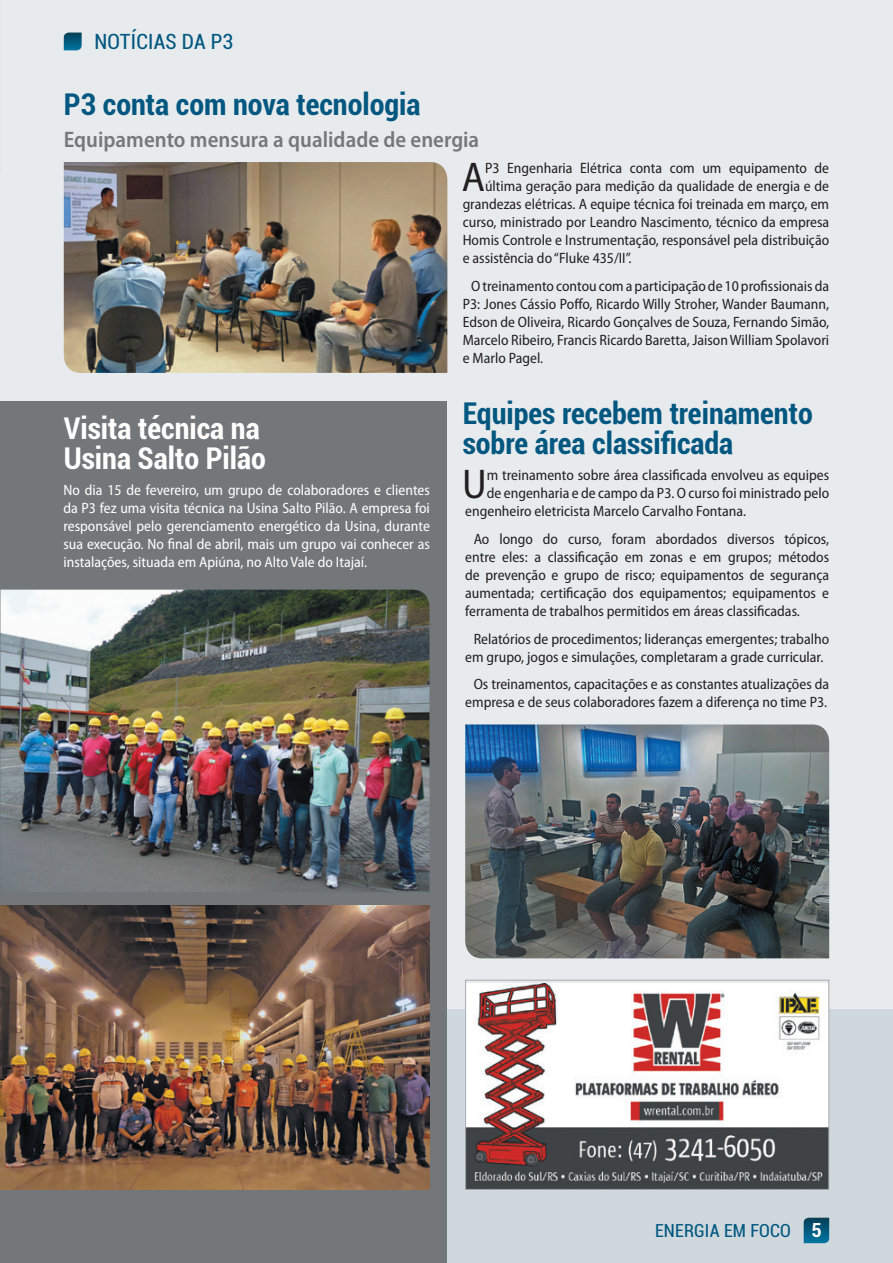
<style>
.page{position:relative;width:893px;height:1263px;background:#e7ebed}
.page>*{position:absolute;margin:0;border:0;box-sizing:border-box;transform-origin:0 0}
.t1{font:semi-condensed 41.7px "Myriad Pro";color:#231f20}
.t2{font:700 condensed 30px "Roboto";color:#015780}
.t3{font:700 condensed 30px "Roboto";color:#fff}
.t4{font:600 semi-condensed 22.5px "Myriad Pro";color:#76787b}
.t5{font:condensed 21px "Roboto";letter-spacing:.01em;color:#015780}
.t6{font:700 condensed 19.5px "Roboto";color:#fff}
.t7{font:condensed 18px "Roboto";letter-spacing:.01em;color:#015780}
.t8{font:semi-condensed 15px/18px "Myriad Pro";color:#231f20;text-align:justify}
.t9{font:semi-condensed 15px/18px "Myriad Pro";color:#fff;text-align:justify}
</style>
<div class="page">
<div style="left:0;top:1010px;width:893px;height:253px;background:#cfd8dd"></div>
<div style="left:0;top:402px;width:446px;height:861px;background:#73777a"></div>
<svg style="left:64px;top:33px;width:18px;height:17px"></svg>
<svg style="left:804px;top:1218px;width:25px;height:25px"></svg>
<img style="left:467px;top:983px;width:360px;height:205px">
<div style="left:465px;top:980px;width:364px;height:210px;border:1px solid #a8a9ad"></div>
<img style="left:64px;top:162px;width:383px;height:211px">
<img style="left:0;top:590px;width:429px;height:302px">
<img style="left:0;top:905px;width:429px;height:284px">
<img style="left:465px;top:724px;width:364px;height:234px">
<p class="t5" style="left:94px;top:27px;width:140px">NOTÍCIAS DA P3</p>
<p class="t2" style="left:64px;top:84px;width:358px">P3 conta com nova tecnologia</p>
<p class="t4" style="left:64px;top:125px;width:417px">Equipamento mensura a qualidade de energia</p>
<p class="t3" style="left:64px;top:407px;width:197px">Visita técnica na</p>
<p class="t3" style="left:64px;top:437px;width:204px">Usina Salto Pilão</p>
<p class="t9" style="left:63px;top:481px;width:368px">No dia 15 de fevereiro, um grupo de colaboradores e clientes da P3 fez uma visita técnica na Usina Salto Pilão. A empresa foi responsável pelo gerenciamento energético da Usina, durante sua execução. No final de abril, mais um grupo vai conhecer as instalações, situada em Apiúna, no Alto Vale do Itajaí.</p>
<p class="t1" style="left:462px;top:152px;width:25px">A</p>
<p class="t8" style="left:485px;top:159px;width:346px">P3 Engenharia Elétrica conta com um equipamento de</p>
<p class="t8" style="left:485px;top:177px;width:346px">última geração para medição da qualidade de energia e de</p>
<p class="t8" style="left:463px;top:195px;width:368px">grandezas elétricas. A equipe técnica foi treinada em março, em</p>
<p class="t8" style="left:463px;top:213px;width:368px">curso, ministrado por Leandro Nascimento, técnico da empresa</p>
<p class="t8" style="left:463px;top:231px;width:368px">Homis Controle e Instrumentação, responsável pela distribuição</p>
<p class="t8" style="left:463px;top:249px;width:170px">e assistência do “Fluke 435/II”.</p>
<p class="t8" style="left:463px;top:277px;width:368px;text-indent:9px">O treinamento contou com a participação de 10 profissionais da P3: Jones Cássio Poffo, Ricardo Willy Stroher, Wander Baumann, Edson de Oliveira, Ricardo Gonçalves de Souza, Fernando Simão, Marcelo Ribeiro, Francis Ricardo Baretta, Jaison William Spolavori e Marlo Pagel.</p>
<p class="t2" style="left:463px;top:392px;width:352px">Equipes recebem treinamento</p>
<p class="t2" style="left:463px;top:422px;width:272px">sobre área classificada</p>
<p class="t1" style="left:462px;top:459px;width:26px">U</p>
<p class="t8" style="left:487px;top:466px;width:344px">m treinamento sobre área classificada envolveu as equipes</p>
<p class="t8" style="left:487px;top:484px;width:344px">de engenharia e de campo da P3. O curso foi ministrado pelo</p>
<p class="t8" style="left:465px;top:502px;width:282px">engenheiro eletricista Marcelo Carvalho Fontana.</p>
<p class="t8" style="left:465px;top:530px;width:365px;text-indent:9px">Ao longo do curso, foram abordados diversos tópicos, entre eles: a classificação em zonas e em grupos; métodos de prevenção e grupo de risco; equipamentos de segurança aumentada; certificação dos equipamentos; equipamentos e ferramenta de trabalhos permitidos em áreas classificadas.</p>
<p class="t8" style="left:465px;top:629px;width:365px;text-align:center">Relatórios de procedimentos; lideranças emergentes; trabalho em grupo, jogos e simulações, completaram a grade curricular.</p>
<p class="t8" style="left:465px;top:675px;width:365px;text-align:center">Os treinamentos, capacitações e as constantes atualizações da empresa e de seus colaboradores fazem a diferença no time P3.</p>
<p class="t7" style="left:655px;top:1218px;width:137px">ENERGIA EM FOCO</p>
<p class="t6" style="left:811px;top:1217px;width:12px">5</p>
</div>
